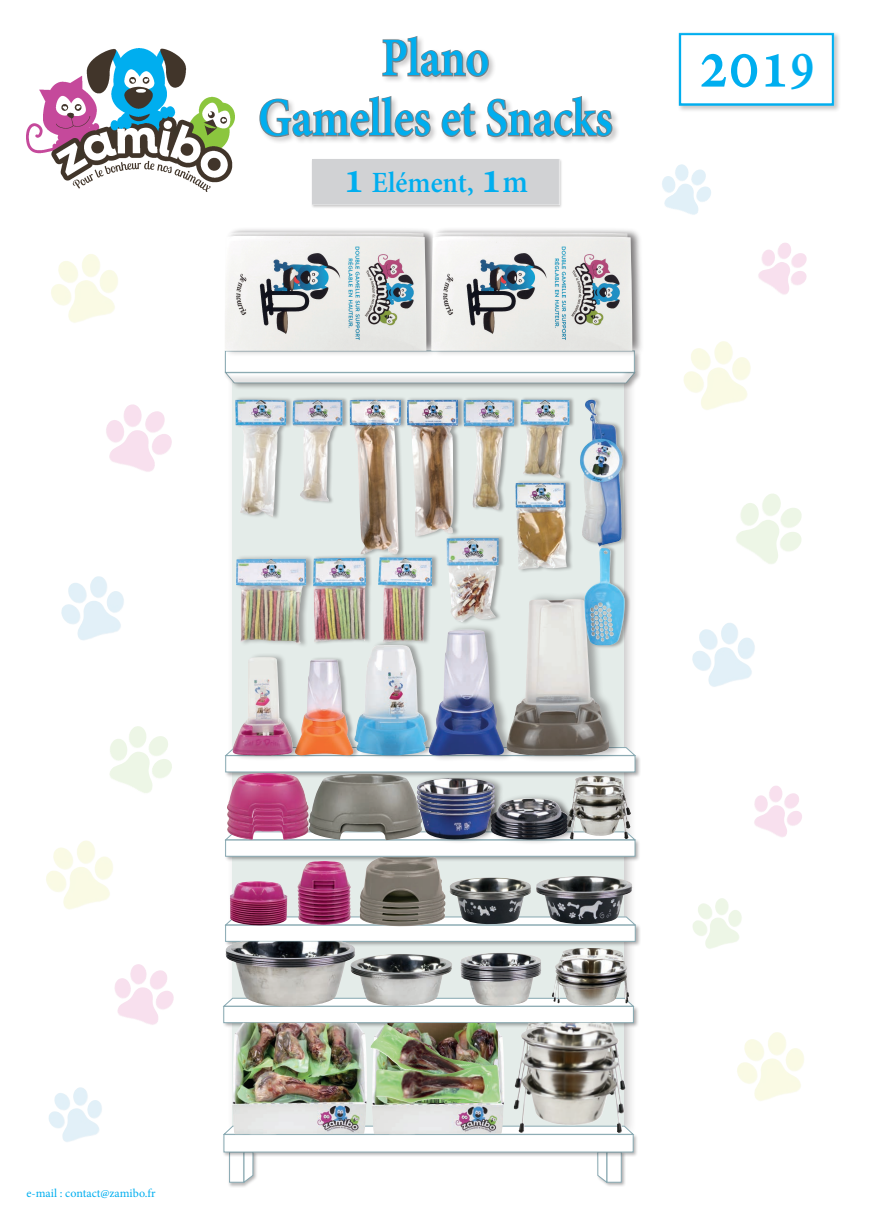
<style>
.page{position:relative;width:871px;height:1219px;background:#fff}
.page>*{position:absolute;margin:0;border:0;box-sizing:border-box;transform-origin:0 0}
.t1{font:700 70.7px "Adobe Hebrew";color:#00aeef;scale:.83 1}
.t2{font:700 53px/60px "Adobe Hebrew";color:#00aeef;text-align:center;scale:.83 1}
.t3{font:700 28.9px "Adobe Hebrew";color:#00aeef;scale:.94 1}
.t4{font:12px "Minion Pro";color:#00aeef}
.s1{font-size:45.8px}
.s2{font-size:31.8px}
.s3{font-size:57px}
</style>
<div class="page">
<img style="left:26px;top:48px;width:208px;height:143px">
<div style="left:258px;top:35px;width:362px;height:110px;background:#231f20;opacity:.24"></div>
<svg style="left:381px;top:35px;width:108px;height:43px"></svg>
<svg style="left:258px;top:94px;width:173px;height:44px"></svg>
<svg style="left:440px;top:101px;width:37px;height:37px"></svg>
<svg style="left:485px;top:94px;width:128px;height:44px"></svg>
<div style="left:676px;top:31px;width:164px;height:82px;background:#f3f3f3"></div>
<div style="left:670px;top:19px;width:200px;height:90px;background:#fff"></div>
<div style="left:311px;top:158px;width:251px;height:50px;background:#f2f1f1"></div>
<div style="left:305px;top:148px;width:256px;height:59px;background:#fff;opacity:.75"></div>
<div style="left:226px;top:361px;width:411px;height:779px;background:#231f20;opacity:.25"></div>
<div style="left:232px;top:367px;width:392px;height:760px;background:#e4ece9"></div>
<div style="left:225px;top:351px;width:409px;height:22px;background:#fff;border:1px solid #87a8b1"></div>
<div style="left:224px;top:371px;width:417px;height:20px;background:#231f20;opacity:.37"></div>
<div style="left:225px;top:372px;width:410px;height:13px;background:#231f20;opacity:.12"></div>
<div style="left:224px;top:924px;width:417px;height:23px;background:#231f20;opacity:.37"></div>
<div style="left:225px;top:925px;width:410px;height:16px;background:#fff;border:1px solid #87a8b1"></div>
<svg style="left:225px;top:917px;width:410px;height:8px"></svg>
<div style="left:222px;top:1005px;width:417px;height:23px;background:#231f20;opacity:.37"></div>
<div style="left:223px;top:1006px;width:410px;height:17px;background:#fff;border:1px solid #87a8b1"></div>
<svg style="left:223px;top:998px;width:410px;height:8px"></svg>
<div style="left:227px;top:1151px;width:21px;height:37px;background:#231f20;opacity:.32"></div>
<div style="left:229px;top:1152px;width:15px;height:30px;background:#fff;border:1px solid #87a8b1"></div>
<div style="left:596px;top:1151px;width:30px;height:36px;background:#231f20;opacity:.37"></div>
<div style="left:606px;top:1152px;width:15px;height:30px;background:#fff;border:1px solid #87a8b1"></div>
<svg style="left:597px;top:1157px;width:9px;height:25px"></svg>
<div style="left:243px;top:1151px;width:15px;height:36px;background:#231f20;opacity:.35"></div>
<svg style="left:244px;top:1157px;width:9px;height:25px"></svg>
<div style="left:223px;top:1133px;width:415px;height:24px;background:#231f20;opacity:.33"></div>
<div style="left:224px;top:1134px;width:409px;height:18px;background:#fff;border:1px solid #87a8b1"></div>
<svg style="left:223px;top:1126px;width:410px;height:8px"></svg>
<div style="left:224px;top:839px;width:416px;height:23px;background:#231f20;opacity:.37"></div>
<div style="left:225px;top:840px;width:410px;height:16px;background:#fff;border:1px solid #87a8b1"></div>
<svg style="left:225px;top:832px;width:410px;height:8px"></svg>
<div style="left:224px;top:754px;width:416px;height:24px;background:#231f20;opacity:.37"></div>
<div style="left:225px;top:756px;width:410px;height:16px;background:#fff;border:1px solid #87a8b1"></div>
<svg style="left:225px;top:747px;width:410px;height:9px"></svg>
<div style="left:224px;top:229px;width:214px;height:128px;background:#231f20;opacity:.36"></div>
<img style="left:225px;top:236px;width:201px;height:115px">
<div style="left:235px;top:396px;width:58px;height:124px;background:#231f20;opacity:.36"></div>
<img style="left:235px;top:400px;width:51px;height:117px">
<div style="left:378px;top:554px;width:61px;height:92px;background:#231f20;opacity:.36"></div>
<img style="left:378px;top:557px;width:54px;height:84px">
<div style="left:354px;top:641px;width:82px;height:119px;background:#231f20;opacity:.36"></div>
<img style="left:354px;top:645px;width:74px;height:110px">
<div style="left:428px;top:623px;width:87px;height:139px;background:#231f20;opacity:.36"></div>
<img style="left:428px;top:629px;width:76px;height:127px">
<div style="left:490px;top:806px;width:87px;height:38px;background:#231f20;opacity:.36"></div>
<div style="left:490px;top:801px;width:87px;height:39px;background:#231f20;opacity:.36"></div>
<div style="left:490px;top:797px;width:87px;height:39px;background:#231f20;opacity:.36"></div>
<div style="left:490px;top:793px;width:87px;height:39px;background:#231f20;opacity:.36"></div>
<img style="left:504px;top:798px;width:63px;height:29px">
<div style="left:417px;top:773px;width:87px;height:53px;background:#231f20;opacity:.36"></div>
<img style="left:422px;top:778px;width:74px;height:7px">
<div style="left:416px;top:785px;width:88px;height:45px;background:#231f20;opacity:.36"></div>
<div style="left:416px;top:790px;width:88px;height:45px;background:#231f20;opacity:.36"></div>
<div style="left:416px;top:795px;width:88px;height:45px;background:#231f20;opacity:.36"></div>
<div style="left:416px;top:799px;width:88px;height:45px;background:#231f20;opacity:.36"></div>
<img style="left:415px;top:804px;width:79px;height:37px">
<img style="left:227px;top:834px;width:81px;height:6px">
<img style="left:227px;top:825px;width:81px;height:9px">
<img style="left:227px;top:818px;width:81px;height:7px">
<img style="left:227px;top:773px;width:81px;height:45px">
<img style="left:359px;top:921px;width:86px;height:6px">
<img style="left:359px;top:915px;width:86px;height:6px">
<img style="left:359px;top:908px;width:86px;height:7px">
<img style="left:359px;top:857px;width:86px;height:51px">
<img style="left:460px;top:953px;width:81px;height:53px">
<img style="left:355px;top:954px;width:97px;height:52px">
<img style="left:225px;top:941px;width:130px;height:66px">
<img style="left:232px;top:1023px;width:135px;height:111px">
<div style="left:506px;top:592px;width:116px;height:170px;background:#231f20;opacity:.36"></div>
<img style="left:506px;top:599px;width:103px;height:157px">
<div style="left:292px;top:397px;width:56px;height:108px;background:#231f20;opacity:.36"></div>
<img style="left:292px;top:400px;width:50px;height:102px">
<div style="left:313px;top:555px;width:59px;height:90px;background:#231f20;opacity:.36"></div>
<img style="left:314px;top:557px;width:52px;height:85px">
<div style="left:295px;top:656px;width:64px;height:103px;background:#231f20;opacity:.36"></div>
<img style="left:302px;top:659px;width:51px;height:97px">
<div style="left:463px;top:397px;width:57px;height:116px;background:#231f20;opacity:.36"></div>
<img style="left:464px;top:400px;width:50px;height:110px">
<div style="left:407px;top:396px;width:57px;height:144px;background:#231f20;opacity:.36"></div>
<img style="left:407px;top:400px;width:51px;height:136px">
<div style="left:349px;top:396px;width:58px;height:162px;background:#231f20;opacity:.36"></div>
<img style="left:349px;top:400px;width:52px;height:155px">
<div style="left:236px;top:554px;width:78px;height:94px;background:#231f20;opacity:.36"></div>
<img style="left:236px;top:559px;width:70px;height:85px">
<div style="left:232px;top:652px;width:70px;height:108px;background:#231f20;opacity:.36"></div>
<img style="left:232px;top:657px;width:61px;height:99px">
<div style="left:579px;top:397px;width:49px;height:153px;background:#231f20;opacity:.36"></div>
<img style="left:579px;top:400px;width:44px;height:147px">
<div style="left:584px;top:545px;width:46px;height:103px;background:#231f20;opacity:.36"></div>
<img style="left:584px;top:548px;width:40px;height:97px">
<div style="left:520px;top:397px;width:55px;height:84px;background:#231f20;opacity:.36"></div>
<img style="left:520px;top:400px;width:49px;height:78px">
<div style="left:446px;top:535px;width:59px;height:90px;background:#231f20;opacity:.36"></div>
<img style="left:446px;top:538px;width:52px;height:84px">
<div style="left:515px;top:480px;width:58px;height:93px;background:#231f20;opacity:.36"></div>
<img style="left:515px;top:483px;width:51px;height:87px">
<div style="left:431px;top:226px;width:209px;height:125px;background:#f8f8f8"></div>
<div style="left:430px;top:230px;width:214px;height:127px;background:#231f20;opacity:.36"></div>
<img style="left:431px;top:236px;width:201px;height:115px">
<img style="left:308px;top:774px;width:114px;height:66px">
<img style="left:567px;top:775px;width:64px;height:64px">
<img style="left:551px;top:948px;width:78px;height:58px">
<img style="left:513px;top:1023px;width:113px;height:110px">
<img style="left:297px;top:861px;width:54px;height:64px">
<img style="left:229px;top:881px;width:58px;height:44px">
<img style="left:372px;top:1024px;width:132px;height:110px">
<img style="left:387px;top:1023px;width:110px;height:42px">
<img style="left:370px;top:1024px;width:124px;height:58px">
<img style="left:376px;top:1065px;width:125px;height:38px">
<img style="left:536px;top:876px;width:96px;height:48px">
<img style="left:449px;top:877px;width:82px;height:47px">
<img style="left:51px;top:254px;width:67px;height:69px">
<img style="left:106px;top:404px;width:66px;height:68px">
<img style="left:61px;top:576px;width:63px;height:64px">
<img style="left:662px;top:164px;width:49px;height:51px">
<img style="left:692px;top:898px;width:50px;height:51px">
<img style="left:754px;top:786px;width:48px;height:51px">
<img style="left:758px;top:243px;width:49px;height:52px">
<img style="left:109px;top:726px;width:63px;height:67px">
<img style="left:46px;top:840px;width:67px;height:69px">
<img style="left:114px;top:964px;width:60px;height:61px">
<img style="left:48px;top:1087px;width:54px;height:55px">
<img style="left:684px;top:341px;width:66px;height:69px">
<img style="left:736px;top:493px;width:66px;height:71px">
<img style="left:692px;top:623px;width:63px;height:64px">
<img style="left:737px;top:1032px;width:67px;height:69px">
<h2 class="t2" style="left:258px;top:29px;width:428px">Plano<br>Gamelles et Snacks</h2>
<h3 class="t3" style="left:343px;top:165px;width:198px"><span class="s1">1</span> Elément, <span class="s1">1</span><span class="s2">m</span></h3>
<h1 class="t1" style="left:697px;top:21px;width:143px">201<span class="s3">9</span></h1>
<p class="t4" style="left:26px;top:1185px;width:131px">e-mail : contact@zamibo.fr</p>
</div>
